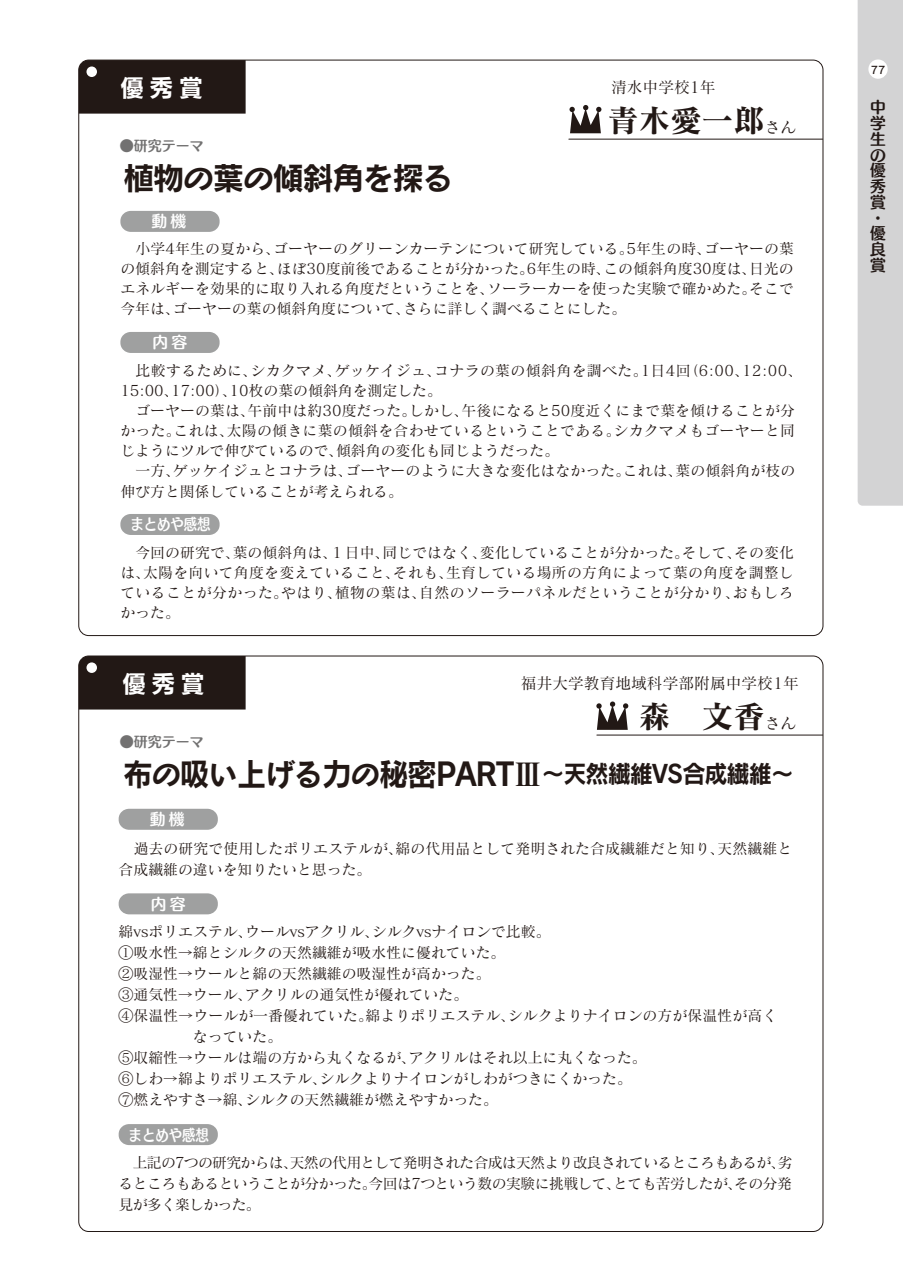
<style>
.page{position:relative;width:903px;height:1275px;background:#fff}
.page>*{position:absolute;margin:0;border:0;box-sizing:border-box;transform-origin:0 0}
.t1{font:31.5px "Rodin Rose Pro B";letter-spacing:-.05em;color:#221815;scale:.95 1}
.t2{font:31.5px "Matisse Pro B";color:#221815}
.t3{font:31.5px "Rodin Rose Pro B";letter-spacing:-.05em;color:#221815}
.t4{font:24.5px "Rodin Rose Pro B";letter-spacing:.2em;color:#fff}
.t5{font:15.75px "Matisse Pro M";color:#221815}
.t6{font:15.75px "Humming Std B";color:#fff;scale:.85 1}
.t7{font:15.75px/15.8px "Humming Std B";color:#221815}
.t8{font:15.75px "Humming Std B";color:#fff}
.t9{font:14.88px/20.1px "Matisse Pro M";color:#221815;text-align:justify}
.t10{font:14px "Humming Std B";color:#727171}
.t11{font:10.5px "Rodin Pro DB";color:#221815}
.s1{font-family:"Matisse Pro M";font-size:15.75px}
.s2{font-family:"Matisse Pro B"}
.s3{font-size:24.5px}
</style>
<div class="page">
<hr style="left:597px;top:735px;width:225px;height:1px;background:#221815">
<div style="left:858px;top:0;width:45px;height:506px;background:#d3d3d4"></div>
<div style="left:868px;top:60px;width:20px;height:19px;background:#fff;border-radius:50%"></div>
<svg style="left:569px;top:105px;width:32px;height:28px"></svg>
<svg style="left:596px;top:701px;width:32px;height:29px"></svg>
<hr style="left:569px;top:139px;width:253px;height:1px;background:#221815">
<div style="left:79px;top:60px;width:167px;height:54px;background:#221815"></div>
<div style="left:86px;top:67px;width:11px;height:10px;background:#fff;border-radius:50%"></div>
<div style="left:79px;top:656px;width:167px;height:53px;background:#221815"></div>
<div style="left:86px;top:662px;width:11px;height:11px;background:#fff;border-radius:50%"></div>
<div style="left:120px;top:211px;width:100px;height:21px;background:#9fa0a0;border-radius:10px"></div>
<div style="left:120px;top:332px;width:100px;height:21px;background:#9fa0a0;border-radius:10px"></div>
<div style="left:120px;top:514px;width:100px;height:21px;background:#9fa0a0;border-radius:10px"></div>
<div style="left:119px;top:809px;width:99px;height:21px;background:#9fa0a0;border-radius:10px"></div>
<div style="left:119px;top:893px;width:99px;height:21px;background:#9fa0a0;border-radius:10px"></div>
<div style="left:119px;top:1124px;width:99px;height:21px;background:#9fa0a0;border-radius:10px"></div>
<h2 class="t4" style="left:120px;top:72px;width:85px">優秀賞</h2>
<p class="t10" style="left:120px;top:135px;width:85px">●研究テーマ</p>
<h1 class="t3" style="left:123px;top:157px;width:332px">植物の葉の傾斜角を探る</h1>
<p class="t8" style="left:152px;top:210px;width:36px">動機</p>
<p class="t5" style="left:611px;top:77px;width:106px">清水中学校1年</p>
<h1 class="t2" style="left:607px;top:100px;width:190px">青木愛一郎<span class="s1">さん</span></h1>
<p class="t9" style="left:120px;top:238px;width:675px">　小学4年生の夏から、ゴーヤーのグリーンカーテンについて研究している。5年生の時、ゴーヤーの葉の傾斜角を測定すると、ほぼ30度前後であることが分かった。6年生の時、この傾斜角度30度は、日光のエネルギーを効果的に取り入れる角度だということを、ソーラーカーを使った実験で確かめた。そこで今年は、ゴーヤーの葉の傾斜角度について、さらに詳しく調べることにした。　</p>
<p class="t8" style="left:153px;top:331px;width:36px">内容</p>
<p class="t9" style="left:120px;top:360px;width:684px;text-align:left">　比較するために、シカクマメ、ゲッケイジュ、コナラの葉の傾斜角を調べた。1日4回（6:00、12:00、15:00、17:00）、10枚の葉の傾斜角を測定した。<br>　ゴーヤーの葉は、午前中は約30度だった。しかし、午後になると50度近くにまで葉を傾けることが分かった。これは、太陽の傾きに葉の傾斜を合わせているということである。シカクマメもゴーヤーと同じようにツルで伸びているので、傾斜角の変化も同じようだった。<br>　一方、ゲッケイジュとコナラは、ゴーヤーのように大きな変化はなかった。これは、葉の傾斜角が枝の伸び方と関係していることが考えられる。</p>
<p class="t6" style="left:130px;top:513px;width:96px">まとめや感想</p>
<p class="t9" style="left:120px;top:541px;width:675px">　今回の研究で、葉の傾斜角は、１日中、同じではなく、変化していることが分かった。そして、その変化は、太陽を向いて角度を変えていること、それも、生育している場所の方角によって葉の角度を調整していることが分かった。やはり、植物の葉は、自然のソーラーパネルだということが分かり、おもしろかった。</p>
<h2 class="t4" style="left:122px;top:667px;width:85px">優秀賞</h2>
<p class="t5" style="left:521px;top:673px;width:279px">福井大学教育地域科学部附属中学校1年</p>
<h1 class="t2" style="left:639px;top:696px;width:159px">森　文香<span class="s1">さん</span></h1>
<h1 class="t1" style="left:123px;top:753px;width:708px">布の吸い上げる力の秘密PART<span class="s2">Ⅲ</span><span class="s3">～天然繊維VS合成繊維～</span></h1>
<p class="t8" style="left:150px;top:807px;width:36px">動機</p>
<p class="t10" style="left:120px;top:731px;width:85px">●研究テーマ</p>
<p class="t9" style="left:119px;top:837px;width:675px;line-height:21px;text-indent:15px">過去の研究で使用したポリエステルが、綿の代用品として発明された合成繊維だと知り、天然繊維と合成繊維の違いを知りたいと思った。</p>
<p class="t8" style="left:151px;top:892px;width:36px">内容</p>
<p class="t9" style="left:119px;top:921px;width:675px;line-height:21px;text-align:left">綿vsポリエステル、ウールvsアクリル、シルクvsナイロンで比較。<br>①吸水性→綿とシルクの天然繊維が吸水性に優れていた。<br>②吸湿性→ウールと綿の天然繊維の吸湿性が高かった。<br>③通気性→ウール、アクリルの通気性が優れていた。<br>④保温性→ウールが一番優れていた。綿よりポリエステル、シルクよりナイロンの方が保温性が高く　　　　　　なっていた。<br>⑤収縮性→ウールは端の方から丸くなるが、アクリルはそれ以上に丸くなった。<br>⑥しわ→綿よりポリエステル、シルクよりナイロンがしわがつきにくかった。<br>⑦燃えやすさ→綿、シルクの天然繊維が燃えやすかった。</p>
<p class="t6" style="left:129px;top:1123px;width:96px">まとめや感想</p>
<p class="t9" style="left:119px;top:1151px;width:675px;line-height:21px">　上記の7つの研究からは、天然の代用として発明された合成は天然より改良されているところもあるが、劣るところもあるということが分かった。今回は7つという数の実験に挑戦して、とても苦労したが、その分発見が多く楽しかった。</p>
<p class="t11" style="left:871px;top:63px;width:16px">77</p>
<p class="t7" style="left:870px;top:99px;width:17px">中学生の優秀賞・優良賞</p>
</div>
